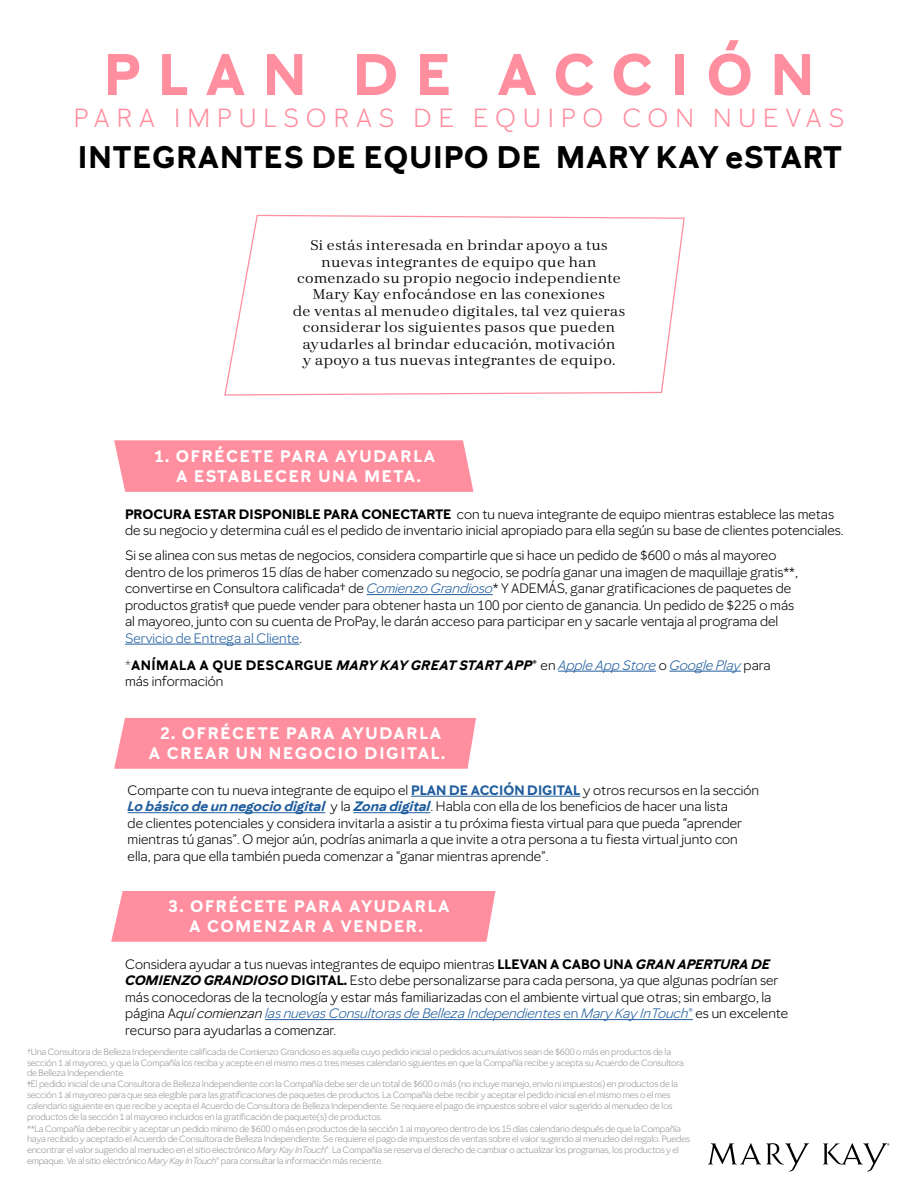
<style>
.page{position:relative;width:918px;height:1188px;background:#fff}
.page>*{position:absolute;margin:0;border:0;box-sizing:border-box;transform-origin:0 0}
.t1{font:700 57.75px "Mary Kay Sans";letter-spacing:.3em;color:#ff8e9f}
.t2{font:700 30.75px "Mary Kay Sans";letter-spacing:.03em;color:#000}
.t3{font:25.95px "Mary Kay Sans";letter-spacing:.27em;color:#ff8e9f}
.t4{font:700 16.5px/19.8px "Mary Kay Sans";letter-spacing:.1em;color:#fff;text-align:center}
.t5{font:13.95px/16.5px "Mary Kay Serif 000";letter-spacing:.03em;color:#000;text-align:center}
.t6{font:13.5px/16.5px "Mary Kay Sans";color:#000}
.t7{font:italic 13.5px/16.2px "Mary Kay Sans";color:#215e9e}
.t8{font:9px/10.8px "Mary Kay Sans";letter-spacing:-.02em;color:#939598}
.s1{font-weight:700}
.s2{font-style:italic;color:#215e9e}
.s3{color:#215e9e}
.s4{font-weight:300;font-style:normal;color:#000}
.s5{font-weight:700;font-style:normal;color:#000}
.s6{font-weight:700;color:#000}
.s7{font-style:normal;color:#000}
.s8{font-weight:700;color:#215e9e}
.s9{font-weight:700;font-style:italic;color:#215e9e}
.s10{font-weight:700;font-style:italic}
.s11{font-style:italic}
</style>
<div class="page">
<svg style="left:224px;top:214px;width:461px;height:182px"></svg>
<hr style="left:558px;top:671px;width:98px;height:1px;background:#215e9e">
<hr style="left:669px;top:671px;width:72px;height:1px;background:#215e9e">
<hr style="left:367px;top:594px;width:126px;height:1px;background:#215e9e">
<hr style="left:125px;top:644px;width:174px;height:1px;background:#215e9e">
<div style="left:114px;top:440px;width:359px;height:52px;background:#ff8e9f"></div>
<hr style="left:411px;top:796px;width:169px;height:1px;background:#215e9e">
<hr style="left:128px;top:812px;width:197px;height:1px;background:#215e9e">
<hr style="left:353px;top:812px;width:77px;height:1px;background:#215e9e">
<div style="left:114px;top:718px;width:362px;height:51px;background:#ff8e9f"></div>
<hr style="left:265px;top:1019px;width:428px;height:1px;background:#215e9e">
<div style="left:111px;top:891px;width:384px;height:51px;background:#ff8e9f"></div>
<svg style="left:708px;top:1143px;width:182px;height:29px"></svg>
<h1 class="t1" style="left:104px;top:39px;width:712px">PLAN DE ACCIÓN</h1>
<h3 class="t3" style="left:74px;top:103px;width:772px">PARA IMPULSORAS DE EQUIPO CON NUEVAS</h3>
<h2 class="t2" style="left:78px;top:139px;width:766px">INTEGRANTES DE EQUIPO DE MARY KAY eSTART</h2>
<p class="t5" style="left:293px;top:237px;width:334px">Si estás interesada en brindar apoyo a tus nuevas integrantes de equipo que han comenzado su propio negocio independiente Mary Kay enfocándose en las conexiones<br>de ventas al menudeo digitales, tal vez quieras considerar los siguientes pasos que pueden ayudarles al brindar educación, motivación<br>y apoyo a tus nuevas integrantes de equipo.</p>
<p class="t4" style="left:154px;top:446px;width:282px">1. OFRÉCETE PARA AYUDARLA<br>A ESTABLECER UNA META.</p>
<p class="t6" style="left:125px;top:506px;width:720px"><span class="s1">PROCURA ESTAR DISPONIBLE PARA CONECTARTE</span> con tu nueva integrante de equipo mientras establece las metas de su negocio y determina cuál es el pedido de inventario inicial apropiado para ella según su base de clientes potenciales.</p>
<p class="t6" style="left:125px;top:547px;width:674px">Si se alinea con sus metas de negocios, considera compartirle que si hace un pedido de $600 o más al mayoreo dentro de los primeros 15 días de haber comenzado su negocio, se podría ganar una imagen de maquillaje gratis**, convertirse en Consultora calificada† de <span class="s2">Comienzo Grandioso</span>* Y ADEMÁS, ganar gratificaciones de paquetes de productos gratis‡ que puede vender para obtener hasta un 100 por ciento de ganancia. Un pedido de $225 o más al mayoreo, junto con su cuenta de ProPay, le darán acceso para participar en y sacarle ventaja al programa del <span class="s3">Servicio de Entrega al Cliente</span>.</p>
<p class="t7" style="left:125px;top:657px;width:647px"><span class="s4">*</span><span class="s5">ANÍMALA A QUE DESCARGUE</span> <span class="s6">MARY KAY GREAT START APP</span><span class="s5">®</span> <span class="s7">en</span> Apple App Store <span class="s7">o</span> Google Play <span class="s7">para más información</span></p>
<p class="t4" style="left:149px;top:723px;width:298px">2. OFRÉCETE PARA AYUDARLA<br>A CREAR UN NEGOCIO DIGITAL.</p>
<p class="t6" style="left:128px;top:782px;width:633px">Comparte con tu nueva integrante de equipo el <span class="s8">PLAN DE ACCIÓN DIGITAL</span> y otros recursos en la sección <span class="s9">Lo básico de un negocio digital</span> y la <span class="s9">Zona digital</span>. Habla con ella de los beneficios de hacer una lista<br>de clientes potenciales y considera invitarla a asistir a tu próxima fiesta virtual para que pueda “aprender mientras tú ganas”. O mejor aún, podrías animarla a que invite a otra persona a tu fiesta virtual junto con ella, para que ella también pueda comenzar a “ganar mientras aprende”.</p>
<p class="t4" style="left:169px;top:896px;width:282px">3. OFRÉCETE PARA AYUDARLA<br>A COMENZAR A VENDER.</p>
<p class="t6" style="left:125px;top:956px;width:665px">Considera ayudar a tus nuevas integrantes de equipo mientras <span class="s1">LLEVAN A CABO UNA</span> <span class="s10">GRAN APERTURA DE COMIENZO GRANDIOSO</span> <span class="s1">DIGITAL.</span> Esto debe personalizarse para cada persona, ya que algunas podrían ser más conocedoras de la tecnología y estar más familiarizadas con el ambiente virtual que otras; sin embargo, la página A<span class="s11">quí comienzan</span> <span class="s2">las nuevas Consultoras de Belleza Independientes</span> <span class="s3">en</span> <span class="s2">Mary Kay InTouch</span><span class="s3">®</span> es un excelente recurso para ayudarlas a comenzar.</p>
<p class="t8" style="left:27px;top:1046px;width:659px">†Una Consultora de Belleza Independiente calificada de Comienzo Grandioso es aquella cuyo pedido inicial o pedidos acumulativos sean de $600 o más en productos de la sección 1 al mayoreo, y que la Compañía los reciba y acepte en el mismo mes o tres meses calendario siguientes en que la Compañía recibe y acepta su Acuerdo de Consultora de Belleza Independiente.<br>‡El pedido inicial de una Consultora de Belleza Independiente con la Compañía debe ser de un total de $600 o más (no incluye manejo, envío ni impuestos) en productos de la sección 1 al mayoreo para que sea elegible para las gratificaciones de paquetes de productos. La Compañía debe recibir y aceptar el pedido inicial en el mismo mes o el mes calendario siguiente en que recibe y acepta el Acuerdo de Consultora de Belleza Independiente. Se requiere el pago de impuestos sobre el valor sugerido al menudeo de los productos de la sección 1 al mayoreo incluidos en la gratificación de paquete(s) de productos.</p>
<p class="t8" style="left:27px;top:1123px;width:665px">**La Compañía debe recibir y aceptar un pedido mínimo de $600 o más en productos de la sección 1 al mayoreo dentro de los 15 días calendario después de que la Compañía haya recibido y aceptado el Acuerdo de Consultora de Belleza Independiente. Se requiere el pago de impuestos de ventas sobre el valor sugerido al menudeo del regalo. Puedes encontrar el valor sugerido al menudeo en el sitio electrónico <span class="s11">Mary Kay InTouch</span>®. La Compañía se reserva el derecho de cambiar o actualizar los programas, los productos y el empaque. Ve al sitio electrónico <span class="s11">Mary Kay InTouch</span>® para consultar la información más reciente.</p>
</div>
